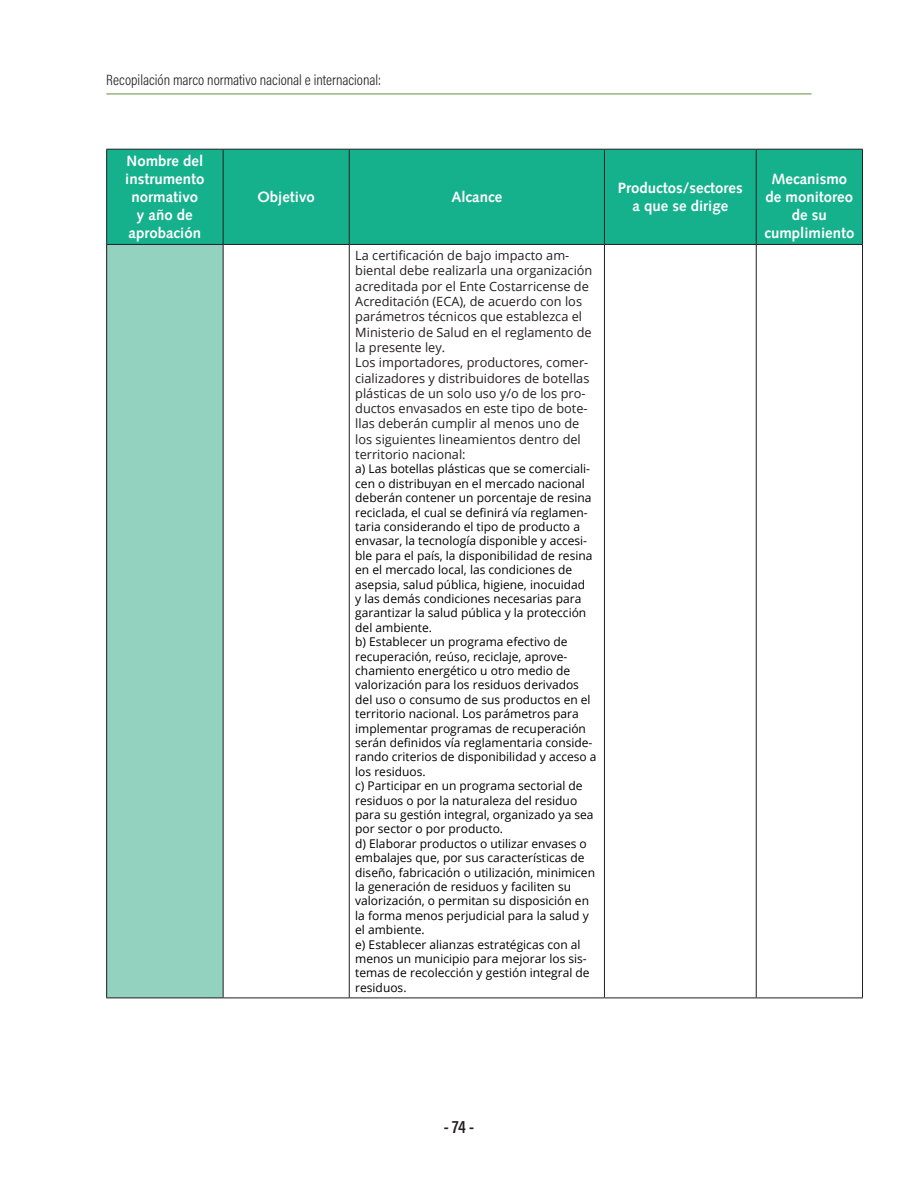
<style>
.page{position:relative;width:918px;height:1188px;background:#fff}
.page>*{position:absolute;margin:0;border:0;box-sizing:border-box;transform-origin:0 0}
.t1{font:600 18px "Acumin Pro Cond";color:#231f20}
.t2{font:700 15px/18px "Syntax LT";color:#fff;text-align:center}
.t3{font:300 15px "Acumin Pro Cond";color:#231f20}
.t4{font:12.75px/15.3px "Open Sans";color:#231f20}
.t5{font:12px/14.4px "Open Sans";color:#000001}
</style>
<div class="page">
<hr style="left:106px;top:94px;width:706px;height:1px;background:#67923b">
<div style="left:107px;top:150px;width:755px;height:94px;background:#15b18d"></div>
<div style="left:107px;top:244px;width:116px;height:754px;background:#93d2bf"></div>
<hr style="left:106px;top:149px;width:117px;height:1px;background:#231f20">
<hr style="left:106px;top:150px;width:1px;height:94px;background:#231f20">
<hr style="left:223px;top:149px;width:126px;height:1px;background:#231f20">
<hr style="left:223px;top:150px;width:1px;height:94px;background:#231f20">
<hr style="left:349px;top:149px;width:255px;height:1px;background:#231f20">
<hr style="left:349px;top:150px;width:1px;height:94px;background:#231f20">
<hr style="left:604px;top:149px;width:152px;height:1px;background:#231f20">
<hr style="left:604px;top:150px;width:1px;height:94px;background:#231f20">
<hr style="left:756px;top:149px;width:107px;height:1px;background:#231f20">
<hr style="left:756px;top:150px;width:1px;height:94px;background:#231f20">
<hr style="left:862px;top:150px;width:1px;height:94px;background:#231f20">
<hr style="left:106px;top:244px;width:117px;height:1px;background:#231f20">
<hr style="left:223px;top:244px;width:126px;height:1px;background:#231f20">
<hr style="left:349px;top:244px;width:255px;height:1px;background:#231f20">
<hr style="left:604px;top:244px;width:152px;height:1px;background:#231f20">
<hr style="left:756px;top:244px;width:107px;height:1px;background:#231f20">
<hr style="left:106px;top:998px;width:117px;height:1px;background:#231f20">
<hr style="left:223px;top:998px;width:126px;height:1px;background:#231f20">
<hr style="left:349px;top:998px;width:255px;height:1px;background:#231f20">
<hr style="left:604px;top:998px;width:152px;height:1px;background:#231f20">
<hr style="left:756px;top:998px;width:107px;height:1px;background:#231f20">
<hr style="left:106px;top:245px;width:1px;height:753px;background:#231f20">
<hr style="left:223px;top:245px;width:1px;height:753px;background:#231f20">
<hr style="left:349px;top:245px;width:1px;height:753px;background:#231f20">
<hr style="left:604px;top:245px;width:1px;height:753px;background:#231f20">
<hr style="left:756px;top:245px;width:1px;height:753px;background:#231f20">
<hr style="left:862px;top:245px;width:1px;height:753px;background:#231f20">
<p class="t3" style="left:106px;top:70px;width:276px">Recopilación marco normativo nacional e internacional:</p>
<p class="t2" style="left:125px;top:152px;width:81px">Nombre del instrumento normativo<br>y año de aprobación</p>
<p class="t2" style="left:257px;top:188px;width:59px">Objetivo</p>
<p class="t2" style="left:451px;top:188px;width:52px">Alcance</p>
<p class="t2" style="left:618px;top:179px;width:126px">Productos/sectores a que se dirige</p>
<p class="t2" style="left:764px;top:170px;width:92px">Mecanismo de monitoreo de su cumplimiento</p>
<p class="t4" style="left:355px;top:248px;width:239px">La certificación de bajo impacto am&shy;biental debe realizarla una organización acreditada por el Ente Costarricense de Acreditación (ECA), de acuerdo con los parámetros técnicos que establezca el Ministerio de Salud en el reglamento de la presente ley.<br>Los importadores, productores, comer&shy;cializadores y distribuidores de botellas plásticas de un solo uso y/o de los pro&shy;ductos envasados en este tipo de bote&shy;llas deberán cumplir al menos uno de los siguientes lineamientos dentro del territorio nacional:</p>
<p class="t5" style="left:355px;top:462px;width:243px">a) Las botellas plásticas que se comerciali&shy;cen o distribuyan en el mercado nacional deberán contener un porcentaje de resina reciclada, el cual se definirá vía reglamen&shy;taria considerando el tipo de producto a envasar, la tecnología disponible y accesi&shy;ble para el país, la disponibilidad de resina en el mercado local, las condiciones de asepsia, salud pública, higiene, inocuidad<br>y las demás condiciones necesarias para garantizar la salud pública y la protección del ambiente.<br>b) Establecer un programa efectivo de recuperación, reúso, reciclaje, aprove&shy;chamiento energético u otro medio de valorización para los residuos derivados del uso o consumo de sus productos en el territorio nacional. Los parámetros para implementar programas de recuperación serán definidos vía reglamentaria conside&shy;rando criterios de disponibilidad y acceso a los residuos.<br>c) Participar en un programa sectorial de residuos o por la naturaleza del residuo para su gestión integral, organizado ya sea por sector o por producto.<br>d) Elaborar productos o utilizar envases o embalajes que, por sus características de diseño, fabricación o utilización, minimicen la generación de residuos y faciliten su valorización, o permitan su disposición en la forma menos perjudicial para la salud y el ambiente.<br>e) Establecer alianzas estratégicas con al menos un municipio para mejorar los sis&shy;temas de recolección y gestión integral de residuos.</p>
<h1 class="t1" style="left:444px;top:1115px;width:32px">- 74 -</h1>
</div>
